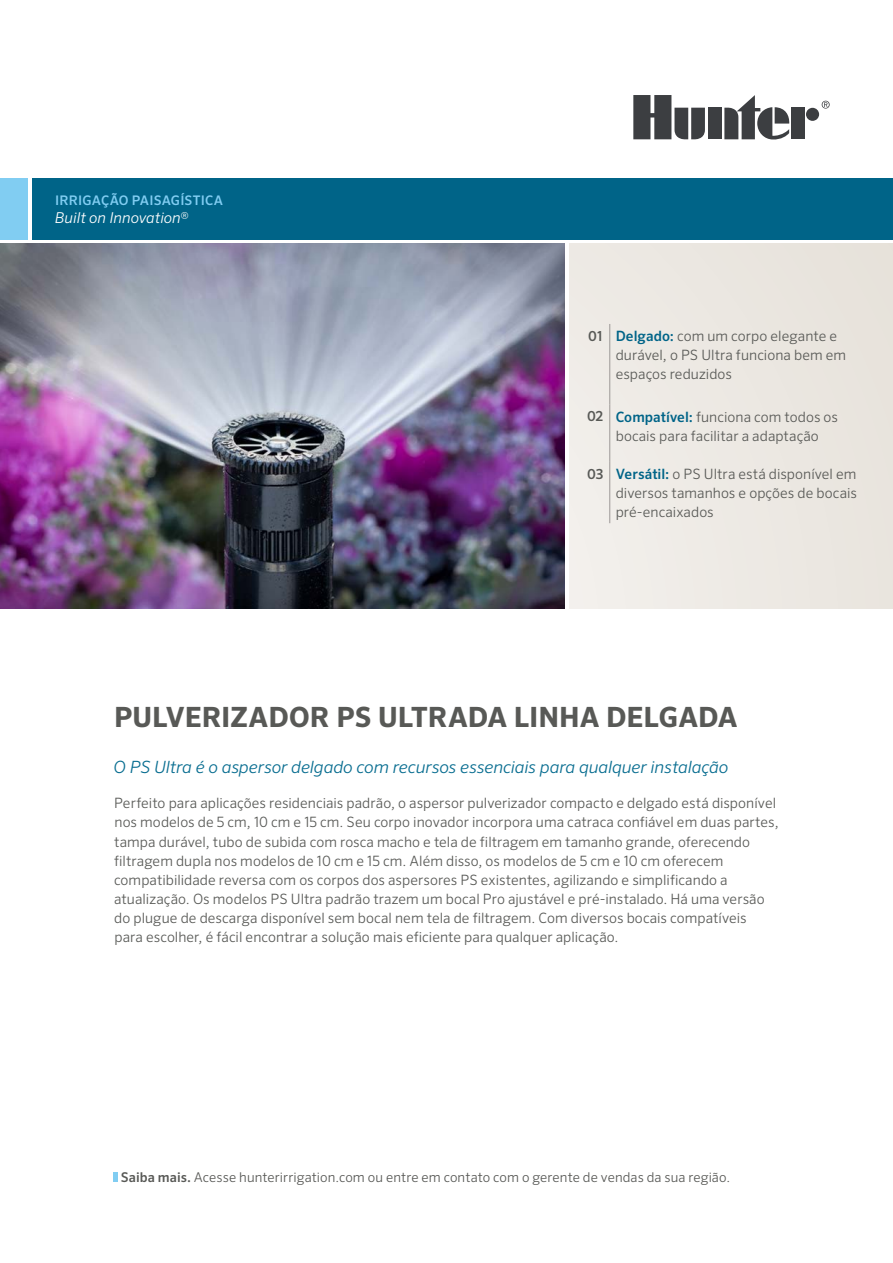
<style>
.page{position:relative;width:893px;height:1263px;background:#fff}
.page>*{position:absolute;margin:0;border:0;box-sizing:border-box;transform-origin:0 0}
.t1{font:700 27.9px "Sero Pro";color:#585956}
.t2{font:italic 300 16.95px "Sero Pro";letter-spacing:-.01em;color:#086d90}
.t3{font:italic 300 15px "Sero Pro";color:#fff}
.t4{font:300 14.25px/19px "Sero Pro";letter-spacing:.005em;color:#585956}
.t5{font:300 13.5px "Sero Pro";letter-spacing:.005em;color:#585956}
.t6{font:500 13.2px "Sero Pro";letter-spacing:.015em;color:#81cdf2}
.s1{font-style:normal}
.s2{font-weight:500;font-size:13.8px}
.s3{font-weight:500;color:#006488}
.s4{font-weight:500}
</style>
<div class="page">
<div style="left:569px;top:244px;width:324px;height:364px;background:#ece8e3"></div>
<svg style="left:822px;top:101px;width:8px;height:8px"></svg>
<div style="left:708px;top:108px;width:13px;height:31px;background:#3c3e41"></div>
<div style="left:806px;top:108px;width:13px;height:13px;background:#3c3e41;border-radius:50%"></div>
<div style="left:791px;top:108px;width:14px;height:31px;background:#3c3e41"></div>
<svg style="left:724px;top:95px;width:66px;height:45px"></svg>
<svg style="left:633px;top:95px;width:72px;height:45px"></svg>
<div style="left:32px;top:178px;width:861px;height:61px;background:#006488"></div>
<div style="left:0;top:178px;width:28px;height:61px;background:#81cdf2"></div>
<hr style="left:114px;top:1172px;width:4px;height:10px;background:#81cdf2">
<hr style="left:609px;top:324px;width:1px;height:80px;background:#9c9896">
<hr style="left:609px;top:404px;width:1px;height:58px;background:#9c9896">
<hr style="left:609px;top:462px;width:1px;height:61px;background:#9c9896">
<img style="left:0;top:244px;width:565px;height:364px">
<p class="t6" style="left:55px;top:192px;width:170px">IRRIGAÇÃO PAISAGÍSTICA</p>
<p class="t3" style="left:55px;top:208px;width:135px">Built on Innovation<span class="s1">®</span></p>
<p class="t4" style="left:616px;top:326px;width:232px;text-indent:-28px"><span class="s2">01</span> <span class="s3">Delgado:</span> com um corpo elegante e durável, o PS Ultra funciona bem em espaços reduzidos</p>
<p class="t4" style="left:616px;top:407px;width:224px;text-indent:-29px"><span class="s2">02</span> <span class="s3">Compatível:</span> funciona com todos os bocais para facilitar a adaptação</p>
<p class="t4" style="left:616px;top:464px;width:243px;text-align:justify;text-indent:-29px"><span class="s2">03</span> <span class="s3">Versátil:</span> o PS Ultra está disponível em diversos tamanhos e opções de bocais pré-encaixados</p>
<h1 class="t1" style="left:114px;top:700px;width:625px">PULVERIZADOR PS ULTRADA LINHA DELGADA</h1>
<p class="t2" style="left:114px;top:757px;width:616px">O PS Ultra é o aspersor delgado com recursos essenciais para qualquer instalação</p>
<p class="t4" style="left:114px;top:793px;width:666px">Perfeito para aplicações residenciais padrão, o aspersor pulverizador compacto e delgado está disponível nos modelos de 5 cm, 10 cm e 15 cm. Seu corpo inovador incorpora uma catraca confiável em duas partes, tampa durável, tubo de subida com rosca macho e tela de filtragem em tamanho grande, oferecendo filtragem dupla nos modelos de 10 cm e 15 cm. Além disso, os modelos de 5 cm e 10 cm oferecem compatibilidade reversa com os corpos dos aspersores PS existentes, agilizando e simplificando a atualização. Os modelos PS Ultra padrão trazem um bocal Pro ajustável e pré-instalado. Há uma versão do plugue de descarga disponível sem bocal nem tela de filtragem. Com diversos bocais compatíveis<br>para escolher, é fácil encontrar a solução mais eficiente para qualquer aplicação.</p>
<p class="t5" style="left:121px;top:1169px;width:611px"><span class="s4">Saiba mais.</span> Acesse hunterirrigation.com ou entre em contato com o gerente de vendas da sua região.</p>
</div>
